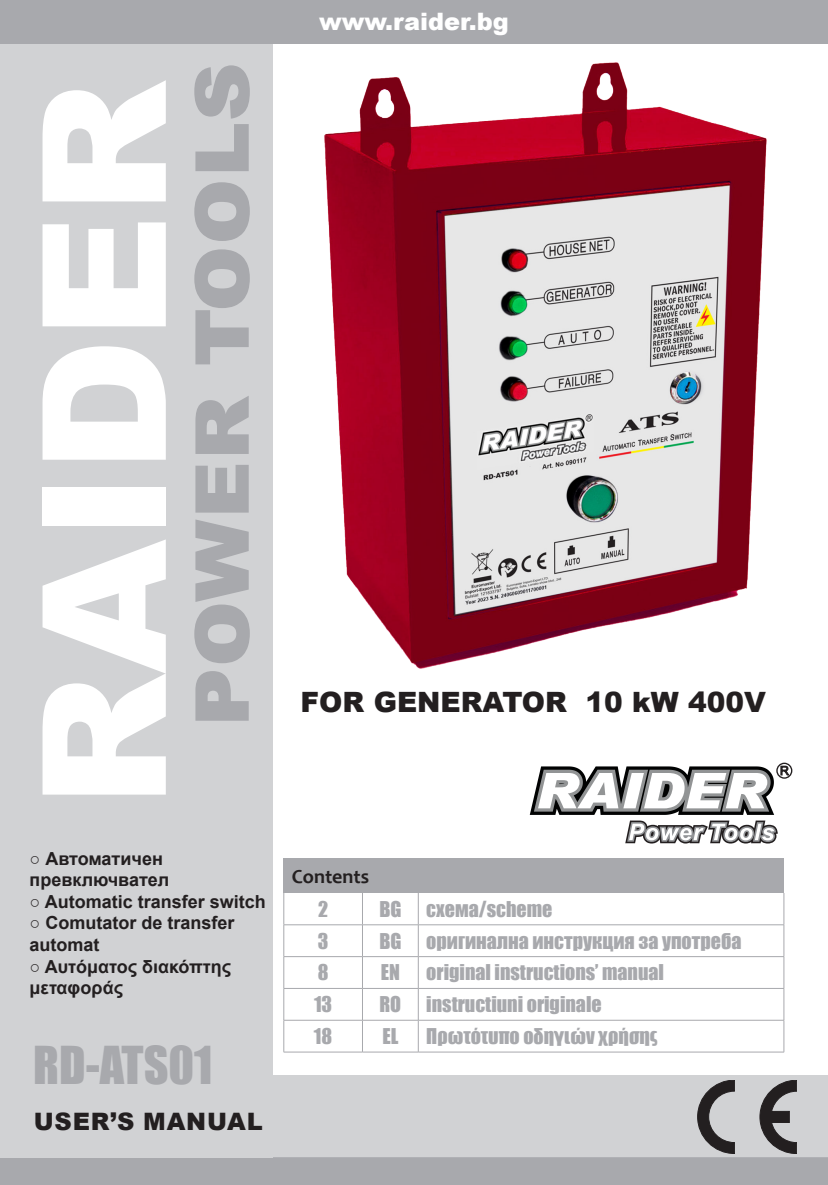
<style>
.page{position:relative;width:828px;height:1185px;background:#fff}
.page>*{position:absolute;margin:0;border:0;box-sizing:border-box;transform-origin:0 0}
.Body_Text_2{font:900 172.2px "Arial";color:#fff}
.Body_Text_2-2{font:900 96px "Arial";color:#a8a9ad}
.t1{font:48px "Impact";color:#a8a9ad}
.t2{font:900 28px "Arial";color:#231f20}
.Body_Text_2-3{font:900 24px "Arial";color:#fff}
.t3{font:900 24px "Arial";letter-spacing:.035em;color:#231f20}
.t4{font:20px "Impact";color:#a8a9ad}
.t5{font:700 20px "Candara";color:#231f20}
.SUB_1{font:700 18px/21.6px "Arial";color:#231f20}
</style>
<div class="page">
<div style="left:0;top:1077px;width:828px;height:108px;background:#a8a9ad"></div>
<div style="left:0;top:0;width:272px;height:1157px;background:#d1d2d4"></div>
<div style="left:0;top:0;width:828px;height:44px;background:#a8a9ad"></div>
<div style="left:272px;top:1075px;width:556px;height:82px;background:#d1d2d4"></div>
<svg style="left:697px;top:1080px;width:37px;height:74px;background:#868587"></svg>
<svg style="left:760px;top:1080px;width:37px;height:74px;background:#787678"></svg>
<svg style="left:530px;top:763px;width:262px;height:80px"></svg>
<div style="left:284px;top:859px;width:500px;height:34px;background:#a8a9ad"></div>
<hr style="left:783px;top:893px;width:1px;height:31px;background:#a8a9ad">
<hr style="left:362px;top:924px;width:56px;height:1px;background:#a8a9ad">
<hr style="left:418px;top:924px;width:366px;height:1px;background:#a8a9ad">
<hr style="left:783px;top:925px;width:1px;height:31px;background:#a8a9ad">
<hr style="left:283px;top:957px;width:1px;height:31px;background:#a8a9ad">
<hr style="left:362px;top:956px;width:56px;height:1px;background:#a8a9ad">
<hr style="left:362px;top:957px;width:1px;height:31px;background:#a8a9ad">
<hr style="left:418px;top:956px;width:366px;height:1px;background:#a8a9ad">
<hr style="left:418px;top:957px;width:1px;height:31px;background:#a8a9ad">
<hr style="left:783px;top:957px;width:1px;height:31px;background:#a8a9ad">
<hr style="left:283px;top:988px;width:79px;height:1px;background:#a8a9ad">
<hr style="left:283px;top:989px;width:1px;height:31px;background:#a8a9ad">
<hr style="left:362px;top:988px;width:56px;height:1px;background:#a8a9ad">
<hr style="left:362px;top:989px;width:1px;height:31px;background:#a8a9ad">
<hr style="left:418px;top:988px;width:366px;height:1px;background:#a8a9ad">
<hr style="left:418px;top:989px;width:1px;height:31px;background:#a8a9ad">
<hr style="left:783px;top:989px;width:1px;height:31px;background:#a8a9ad">
<hr style="left:283px;top:1020px;width:79px;height:1px;background:#a8a9ad">
<hr style="left:283px;top:1020px;width:1px;height:32px;background:#a8a9ad">
<hr style="left:362px;top:1020px;width:56px;height:1px;background:#a8a9ad">
<hr style="left:362px;top:1020px;width:1px;height:32px;background:#a8a9ad">
<hr style="left:418px;top:1020px;width:366px;height:1px;background:#a8a9ad">
<hr style="left:418px;top:1020px;width:1px;height:32px;background:#a8a9ad">
<hr style="left:783px;top:1020px;width:1px;height:32px;background:#a8a9ad">
<hr style="left:283px;top:1052px;width:79px;height:1px;background:#a8a9ad">
<hr style="left:362px;top:1052px;width:56px;height:1px;background:#a8a9ad">
<hr style="left:418px;top:1052px;width:366px;height:1px;background:#a8a9ad">
<hr style="left:283px;top:893px;width:1px;height:31px;background:#a8a9ad">
<hr style="left:362px;top:893px;width:1px;height:31px;background:#a8a9ad">
<hr style="left:418px;top:893px;width:1px;height:31px;background:#a8a9ad">
<hr style="left:283px;top:924px;width:79px;height:1px;background:#a8a9ad">
<hr style="left:283px;top:925px;width:1px;height:31px;background:#a8a9ad">
<hr style="left:362px;top:925px;width:1px;height:31px;background:#a8a9ad">
<hr style="left:418px;top:925px;width:1px;height:31px;background:#a8a9ad">
<hr style="left:283px;top:956px;width:79px;height:1px;background:#a8a9ad">
<img style="left:324px;top:62px;width:443px;height:607px">
<p class="Body_Text_2" style="left:-21px;top:808px;width:729px;rotate:-90deg">RAIDER</p>
<p class="Body_Text_2-2" style="left:145px;top:728px;width:667px;rotate:-90deg">power tools</p>
<p class="SUB_1" style="left:29px;top:848px;width:141px">○ Автоматичен превключвател</p>
<p class="SUB_1" style="left:29px;top:891px;width:238px">○ Automatic transfer switch</p>
<p class="SUB_1" style="left:29px;top:912px;width:206px">○ Comutator de transfer automat</p>
<p class="SUB_1" style="left:29px;top:956px;width:203px">○ Αυτόματος διακόπτης μεταφοράς</p>
<p class="t1" style="left:33px;top:1028px;width:181px">RD-ATS01</p>
<p class="t3" style="left:34px;top:1104px;width:230px">USER’S MANUAL</p>
<p class="Body_Text_2-3" style="left:319px;top:4px;width:191px">www.raider.bg</p>
<p class="t2" style="left:300px;top:681px;width:467px">FOR GENERATOR 10 kW 400V</p>
<p class="t5" style="left:292px;top:864px;width:79px">Contents</p>
<p class="t4" style="left:318px;top:893px;width:12px">2</p>
<p class="t4" style="left:379px;top:893px;width:24px">BG</p>
<p class="t4" style="left:426px;top:893px;width:128px">схема/scheme</p>
<p class="t4" style="left:318px;top:925px;width:12px">3</p>
<p class="t4" style="left:379px;top:925px;width:24px">BG</p>
<p class="t4" style="left:426px;top:925px;width:317px">оригинална инструкция за употреба</p>
<p class="t4" style="left:318px;top:957px;width:12px">8</p>
<p class="t4" style="left:381px;top:957px;width:21px">EN</p>
<p class="t4" style="left:426px;top:957px;width:239px">original instructions’ manual</p>
<p class="t4" style="left:314px;top:989px;width:20px">13</p>
<p class="t4" style="left:379px;top:989px;width:23px">RO</p>
<p class="t4" style="left:426px;top:989px;width:177px">instructiuni originale</p>
<p class="t4" style="left:314px;top:1021px;width:20px">18</p>
<p class="t4" style="left:382px;top:1021px;width:17px">EL</p>
<p class="t4" style="left:426px;top:1021px;width:233px">Πρωτότυπο οδηγιών χρήσης</p>
</div>
